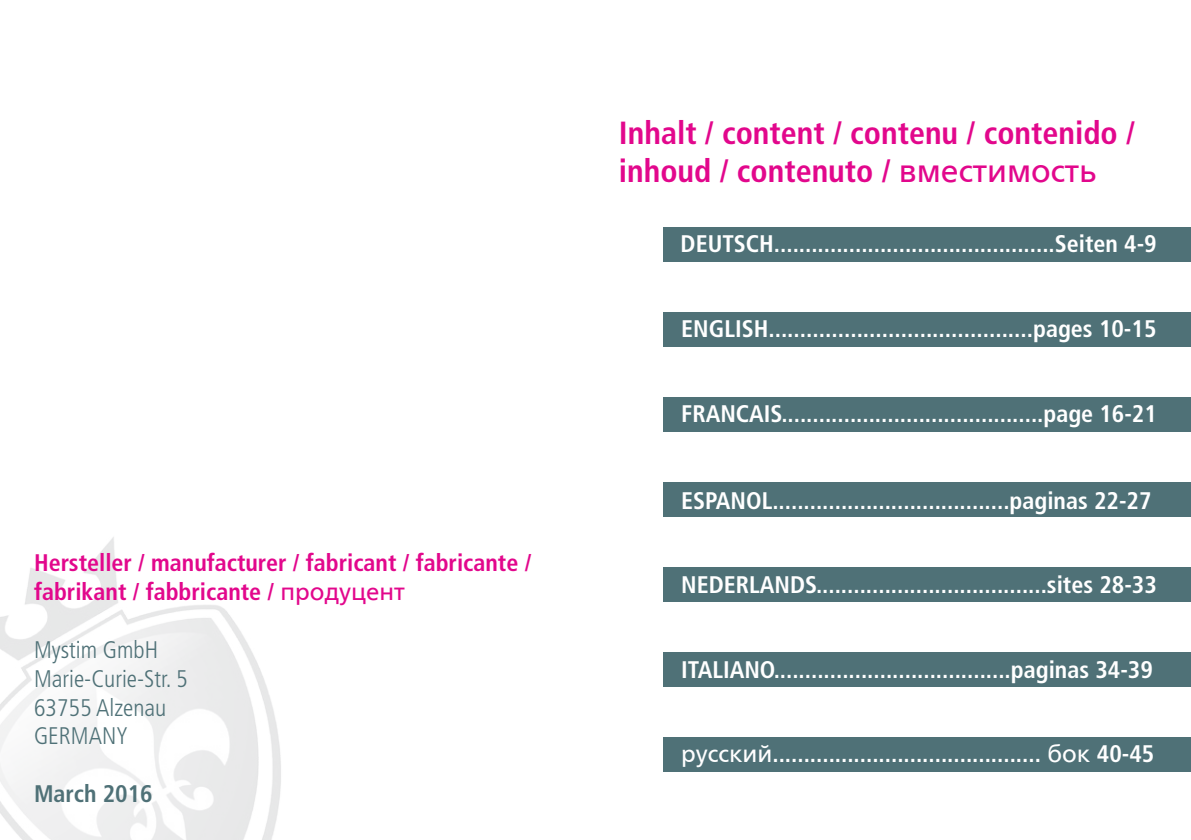
<style>
.page{position:relative;width:1191px;height:840px;background:#fff}
.page>*{position:absolute;margin:0;border:0;box-sizing:border-box;transform-origin:0 0}
.t1{font:700 condensed 32px/38.4px "Frutiger";color:#e2078c}
.t2{font:700 condensed 24px "Frutiger";color:#fff}
.t3{font:700 condensed 24px/28.8px "Frutiger";color:#e2078c}
.t4{font:300 condensed 24px/28.8px "Frutiger";color:#4f7177}
.t5{font:700 condensed 24px "Frutiger";color:#4f7177}
.s1{font-family:"Frutiger LTCYR";font-weight:400;font-stretch:normal}
</style>
<div class="page">
<div style="left:663px;top:227px;width:528px;height:34px;background:#4f7177"></div>
<div style="left:663px;top:312px;width:528px;height:34px;background:#4f7177"></div>
<div style="left:663px;top:397px;width:528px;height:34px;background:#4f7177"></div>
<div style="left:663px;top:482px;width:528px;height:34px;background:#4f7177"></div>
<div style="left:663px;top:567px;width:528px;height:34px;background:#4f7177"></div>
<div style="left:663px;top:652px;width:528px;height:34px;background:#4f7177"></div>
<div style="left:663px;top:737px;width:528px;height:34px;background:#4f7177"></div>
<img style="left:0;top:537px;width:281px;height:302px">
<p class="t3" style="left:34px;top:548px;width:499px">Hersteller / manufacturer / fabricant / fabricante / fabrikant / fabbricante / <span class="s1">продуцент</span></p>
<p class="t4" style="left:34px;top:635px;width:155px">Mystim GmbH<br>Marie-Curie-Str. 5<br>63755 Alzenau<br>GERMANY</p>
<p class="t5" style="left:34px;top:779px;width:120px">March 2016</p>
<h1 class="t1" style="left:619px;top:113px;width:517px">Inhalt / content / contenu / contenido / inhoud / contenuto / <span class="s1">вместимость</span></h1>
<p class="t2" style="left:680px;top:230px;width:478px">DEUTSCH.............................................Seiten 4-9</p>
<p class="t2" style="left:681px;top:314px;width:477px">ENGLISH..........................................pages 10-15</p>
<p class="t2" style="left:681px;top:399px;width:477px">FRANCAIS..........................................page 16-21</p>
<p class="t2" style="left:681px;top:486px;width:472px">ESPANOL......................................paginas 22-27</p>
<p class="t2" style="left:681px;top:570px;width:477px">NEDERLANDS.....................................sites 28-33</p>
<p class="t2" style="left:681px;top:655px;width:473px">ITALIANO......................................paginas 34-39</p>
<p class="t2" style="left:681px;top:738px;width:474px"><span class="s1">русский</span>........................................... <span class="s1">бок</span> 40-45</p>
</div>
